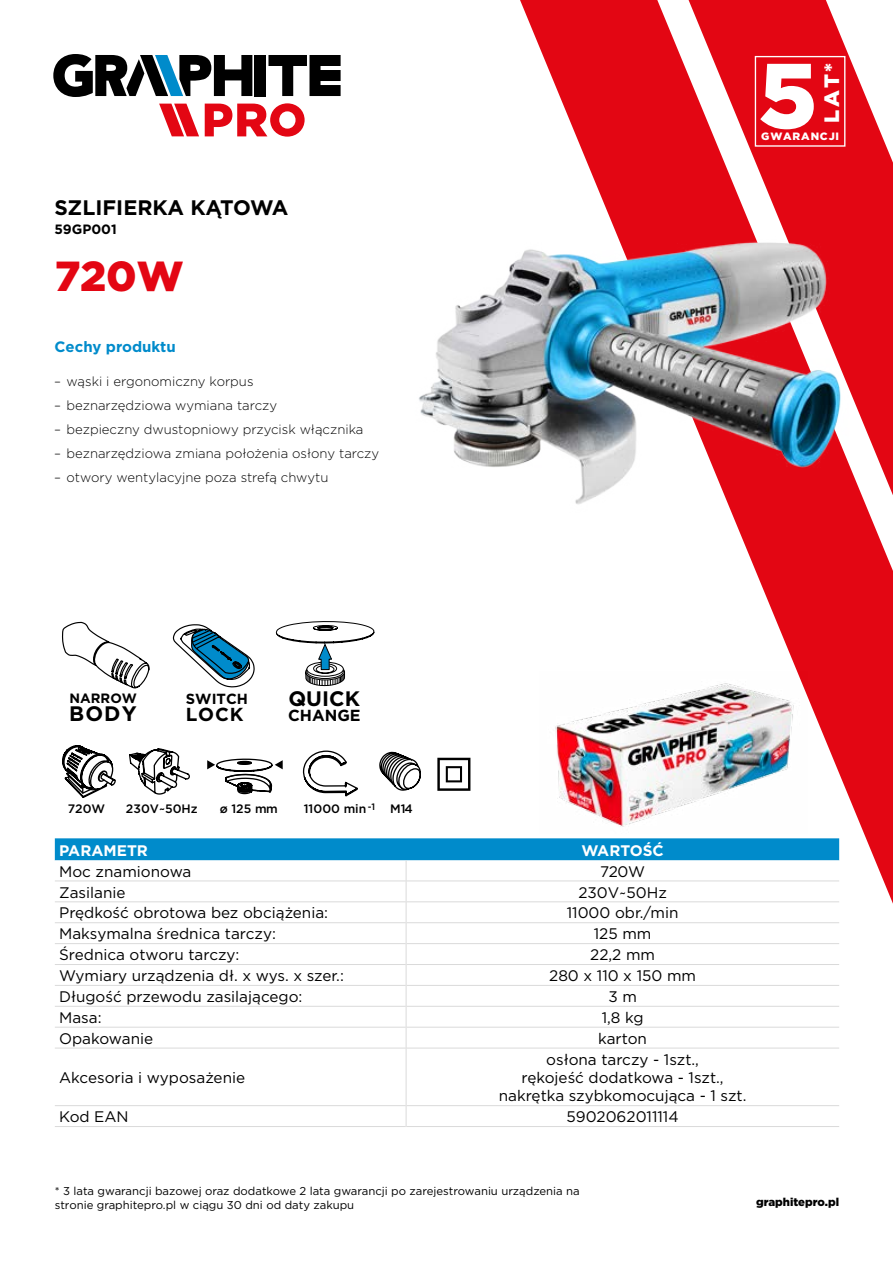
<style>
.page{position:relative;width:893px;height:1263px;background:#fff}
.page>*{position:absolute;margin:0;border:0;box-sizing:border-box;transform-origin:0 0}
.t1{font:900 91.8px "Gotham";color:#fff}
.t2{font:900 42px "Gotham";color:#e30613}
.t3{font:700 21px "Gotham";color:#000}
.t4{font:900 20.85px "Gotham";color:#fff}
.t5{font:700 18.75px "Gotham";color:#000}
.t6{font:700 16.05px "Gotham";color:#000}
.t7{font:15.3px/18.3px "Gotham";color:#000;text-align:center}
.t8{font:700 15.3px "Gotham";color:#fff}
.t9{font:700 15px "Gotham";color:#008bcb}
.t10{font:700 14.7px "Gotham";color:#000}
.t11{font:700 13.5px "Gotham";color:#000}
.t12{font:300 13.2px "Gotham";color:#000}
.t13{font:500 12.3px "Gotham";color:#000}
.t14{font:11.4px/13.6px "Gotham";color:#000}
.t15{font:900 11.4px "Gotham";color:#000}
.t16{font:900 10.65px "Gotham";letter-spacing:.075em;color:#fff}
</style>
<div class="page">
<svg style="left:520px;top:0;width:373px;height:904px;fill:#e30613"></svg>
<svg style="left:55px;top:838px;width:784px;height:210px"></svg>
<hr style="left:55px;top:1027px;width:351px;height:1px;background:#dadada">
<hr style="left:55px;top:1048px;width:351px;height:1px;background:#dadada">
<hr style="left:406px;top:1027px;width:433px;height:1px;background:#dadada">
<hr style="left:406px;top:1048px;width:433px;height:1px;background:#dadada">
<hr style="left:406px;top:1048px;width:1px;height:58px;background:#dadada">
<hr style="left:55px;top:1105px;width:351px;height:1px;background:#dadada">
<hr style="left:406px;top:1105px;width:433px;height:1px;background:#dadada">
<svg style="left:406px;top:1106px;width:1px;height:20px"></svg>
<hr style="left:55px;top:1126px;width:351px;height:1px;background:#dadada">
<hr style="left:406px;top:1126px;width:433px;height:1px;background:#dadada">
<svg style="left:268px;top:55px;width:73px;height:41px"></svg>
<div style="left:255px;top:55px;width:11px;height:41px;background:#000"></div>
<svg style="left:53px;top:54px;width:199px;height:43px"></svg>
<svg style="left:205px;top:103px;width:100px;height:34px"></svg>
<svg style="left:159px;top:104px;width:40px;height:32px"></svg>
<div style="left:753px;top:54px;width:94px;height:95px;background:#e30613"></div>
<div style="left:755px;top:56px;width:90px;height:91px;border:1px solid #fff"></div>
<img style="left:419px;top:236px;width:436px;height:279px">
<img style="left:539px;top:671px;width:269px;height:162px">
<svg style="left:62px;top:621px;width:359px;height:177px"></svg>
<svg style="left:437px;top:758px;width:33px;height:33px"></svg>
<h3 class="t3" style="left:54px;top:193px;width:235px">SZLIFIERKA KĄTOWA</h3>
<p class="t11" style="left:54px;top:220px;width:64px">59GP001</p>
<h2 class="t2" style="left:55px;top:247px;width:130px">720W</h2>
<p class="t9" style="left:55px;top:337px;width:123px">Cechy produktu</p>
<p class="t12" style="left:54px;top:373px;width:201px">– wąski i ergonomiczny korpus</p>
<p class="t12" style="left:54px;top:397px;width:225px">– beznarzędziowa wymiana tarczy</p>
<p class="t12" style="left:54px;top:421px;width:311px">– bezpieczny dwustopniowy przycisk włącznika</p>
<p class="t12" style="left:54px;top:445px;width:327px">– beznarzędziowa zmiana położenia osłony tarczy</p>
<p class="t12" style="left:54px;top:469px;width:276px">– otwory wentylacyjne poza strefą chwytu</p>
<h1 class="t1" style="left:758px;top:32px;width:60px">5</h1>
<h3 class="t4" style="left:817px;top:123px;width:61px;rotate:-90deg">LAT*</h3>
<p class="t16" style="left:761px;top:129px;width:79px">GWARANCJI</p>
<p class="t11" style="left:70px;top:689px;width:69px">NARROW</p>
<h3 class="t3" style="left:69px;top:700px;width:69px">BODY</h3>
<p class="t10" style="left:186px;top:689px;width:64px">SWITCH</p>
<p class="t5" style="left:186px;top:702px;width:59px">LOCK</p>
<h3 class="t3" style="left:288px;top:685px;width:73px">QUICK</h3>
<p class="t6" style="left:288px;top:705px;width:74px">CHANGE</p>
<p class="t13" style="left:68px;top:800px;width:39px">720W</p>
<p class="t13" style="left:126px;top:800px;width:73px">230V~50Hz</p>
<p class="t13" style="left:220px;top:800px;width:60px">ø 125 mm</p>
<p class="t13" style="left:304px;top:800px;width:110px">11000 min<sup>-1</sup> M14</p>
<p class="t8" style="left:59px;top:840px;width:90px">PARAMETR</p>
<p class="t8" style="left:581px;top:840px;width:84px">WARTOŚĆ</p>
<p class="t7" style="left:59px;top:862px;width:134px">Moc znamionowa</p>
<p class="t7" style="left:600px;top:862px;width:46px">720W</p>
<p class="t7" style="left:59px;top:883px;width:68px">Zasilanie</p>
<p class="t7" style="left:578px;top:883px;width:90px">230V~50Hz</p>
<p class="t7" style="left:59px;top:903px;width:270px">Prędkość obrotowa bez obciążenia:</p>
<p class="t7" style="left:567px;top:903px;width:113px">11000 obr./min</p>
<p class="t7" style="left:59px;top:924px;width:218px">Maksymalna średnica tarczy:</p>
<p class="t7" style="left:594px;top:924px;width:59px">125 mm</p>
<p class="t7" style="left:59px;top:945px;width:182px">Średnica otworu tarczy:</p>
<p class="t7" style="left:590px;top:945px;width:66px">22,2 mm</p>
<p class="t7" style="left:59px;top:966px;width:286px">Wymiary urządzenia dł. x wys. x szer.:</p>
<p class="t7" style="left:549px;top:966px;width:148px">280 x 110 x 150 mm</p>
<p class="t7" style="left:59px;top:987px;width:245px">Długość przewodu zasilającego:</p>
<p class="t7" style="left:608px;top:987px;width:30px">3 m</p>
<p class="t7" style="left:59px;top:1008px;width:44px">Masa:</p>
<p class="t7" style="left:602px;top:1008px;width:43px">1,8 kg</p>
<p class="t7" style="left:59px;top:1029px;width:95px">Opakowanie</p>
<p class="t7" style="left:598px;top:1029px;width:50px">karton</p>
<p class="t7" style="left:59px;top:1068px;width:187px">Akcesoria i wyposażenie</p>
<p class="t7" style="left:499px;top:1050px;width:249px">osłona tarczy - 1szt.,<br>rękojeść dodatkowa - 1szt., nakrętka szybkomocująca - 1 szt.</p>
<p class="t7" style="left:59px;top:1107px;width:71px">Kod EAN</p>
<p class="t7" style="left:567px;top:1107px;width:114px">5902062011114</p>
<p class="t14" style="left:55px;top:1184px;width:526px">* 3 lata gwarancji bazowej oraz dodatkowe 2 lata gwarancji po zarejestrowaniu urządzenia na stronie graphitepro.pl w ciągu 30 dni od daty zakupu</p>
<p class="t15" style="left:756px;top:1194px;width:85px">graphitepro.pl</p>
</div>
